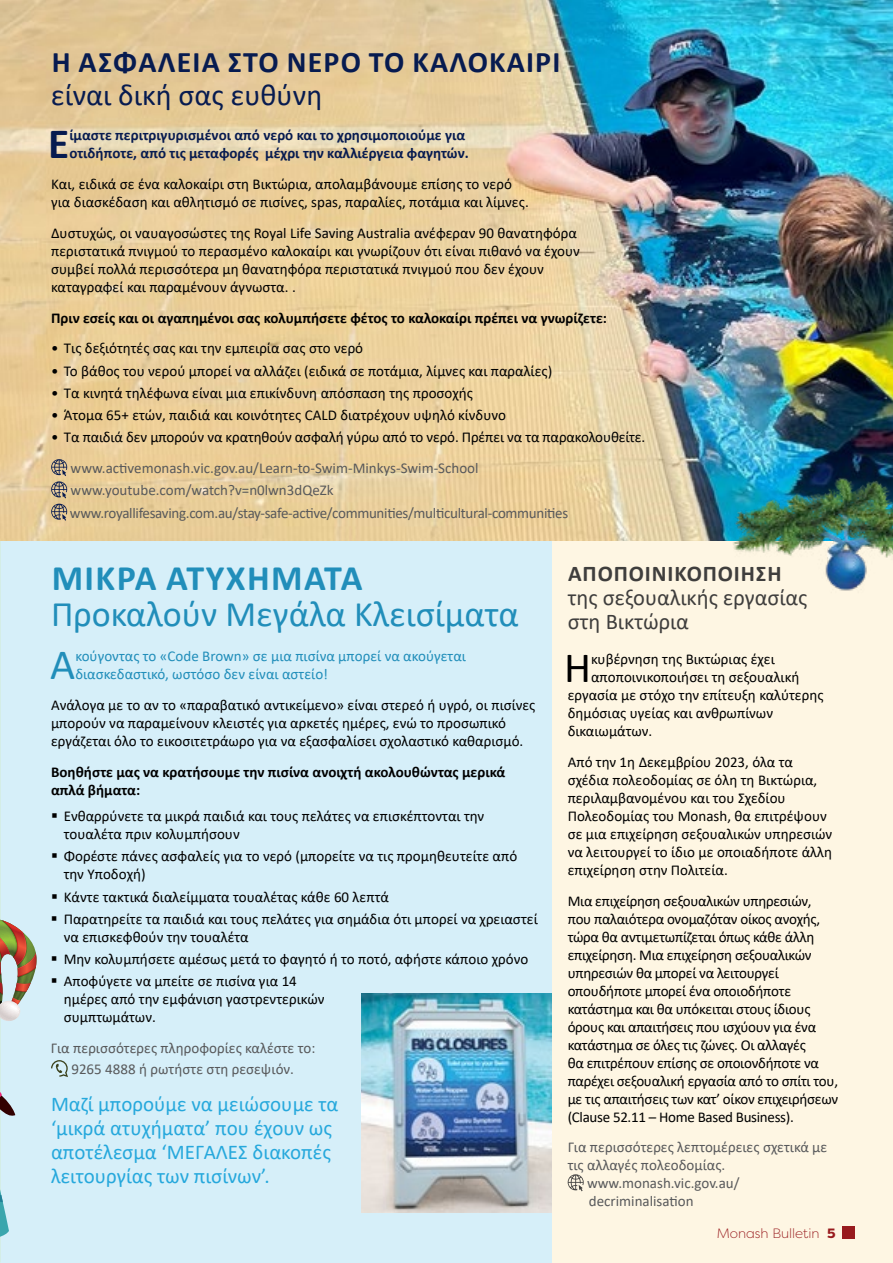
<style>
.page{position:relative;width:893px;height:1263px;background:#fff}
.page>*{position:absolute;margin:0;border:0;box-sizing:border-box;transform-origin:0 0}
.t1{font:700 43.35px "Calibri";color:#071b50}
.t2{font:43.35px "Calibri";color:#218eba}
.t3{font:43.35px "Calibri";color:#000}
.t4{font:36px "Calibri";color:#218eba}
.t5{font:700 36px "Calibri";letter-spacing:.04em;color:#218eba}
.t6{font:700 30px "Calibri";letter-spacing:.04em;color:#071b50}
.t7{font:30px "Calibri";color:#071b50}
.t8{font:22.5px/24px "Calibri";color:#3f3e3d}
.t9{font:700 22.5px "Calibri";letter-spacing:.04em;color:#3f3e3d}
.t10{font:21px/24px "Calibri";color:#26a8dc}
.t11{font:15px/18px "Calibri";color:#000}
.t12{font:15px/18px "Calibri";letter-spacing:-.02em;color:#000}
.t13{font:15px/22.2px "Calibri";color:#58595b}
.t14{font:700 15px/18px "Calibri";color:#000}
.t15{font:700 15px/18px "Calibri";color:#071b50}
.t16{font:15px/18px "Calibri";color:#218eba}
.t17{font:300 13.5px "Filson Pro";color:#981b1e}
.s1{font-weight:800}
</style>
<div class="page">
<div style="left:538px;top:540px;width:355px;height:723px;background:#fef6e3"></div>
<div style="left:0;top:540px;width:551px;height:723px;background:#d6eff9"></div>
<img style="left:0;top:0;width:893px;height:540px">
<div style="left:842px;top:1226px;width:13px;height:13px;background:#981b1e"></div>
<svg style="left:51px;top:459px;width:16px;height:39px"></svg>
<svg style="left:51px;top:504px;width:16px;height:17px"></svg>
<svg style="left:0;top:1166px;width:9px;height:77px"></svg>
<img style="left:0;top:0;width:1px;height:93px">
<img style="left:361px;top:993px;width:190px;height:219px">
<svg style="left:568px;top:1174px;width:16px;height:17px"></svg>
<img style="left:673px;top:354px;width:220px;height:237px">
<svg style="left:0;top:916px;width:68px;height:201px"></svg>
<h3 class="t6" style="left:52px;top:41px;width:510px">Η ΑΣΦΑΛΕΙΑ ΣΤΟ ΝΕΡΟ ΤΟ ΚΑΛΟΚΑΙΡΙ</h3>
<h3 class="t7" style="left:51px;top:75px;width:273px">είναι δική σας ευθύνη</h3>
<h1 class="t1" style="left:48px;top:113px;width:23px">Ε</h1>
<p class="t15" style="left:69px;top:126px;width:401px">ίμαστε περιτριγυρισμένοι από νερό και το χρησιμοποιούμε για οτιδήποτε, από τις μεταφορές μέχρι την καλλιέργεια φαγητών.</p>
<p class="t11" style="left:51px;top:175px;width:479px">Και, ειδικά σε ένα καλοκαίρι στη Βικτώρια, απολαμβάνουμε επίσης το νερό για διασκέδαση και αθλητισμό σε πισίνες, spas, παραλίες, ποτάμια και λίμνες.</p>
<p class="t11" style="left:51px;top:223px;width:530px">Δυστυχώς, οι ναυαγοσώστες της Royal Life Saving Australia ανέφεραν 90 θανατηφόρα περιστατικά πνιγμού το περασμένο καλοκαίρι και γνωρίζουν ότι είναι πιθανό να έχουν συμβεί πολλά περισσότερα μη θανατηφόρα περιστατικά πνιγμού που δεν έχουν καταγραφεί και παραμένουν άγνωστα. .</p>
<p class="t14" style="left:51px;top:308px;width:557px">Πριν εσείς και οι αγαπημένοι σας κολυμπήσετε φέτος το καλοκαίρι πρέπει να γνωρίζετε:</p>
<p class="t11" style="left:51px;top:339px;width:314px">• Τις δεξιότητές σας και την εμπειρία σας στο νερό</p>
<p class="t11" style="left:51px;top:361px;width:503px">• Το βάθος του νερού μπορεί να αλλάζει (ειδικά σε ποτάμια, λίμνες και παραλίες)</p>
<p class="t11" style="left:51px;top:383px;width:423px">• Τα κινητά τηλέφωνα είναι μια επικίνδυνη απόσπαση της προσοχής</p>
<p class="t11" style="left:51px;top:406px;width:456px">• Άτομα 65+ ετών, παιδιά και κοινότητες CALD διατρέχουν υψηλό κίνδυνο</p>
<p class="t11" style="left:51px;top:428px;width:596px">• Τα παιδιά δεν μπορούν να κρατηθούν ασφαλή γύρω από το νερό. Πρέπει να τα παρακολουθείτε.</p>
<p class="t13" style="left:70px;top:457px;width:500px">www.activemonash.vic.gov.au/Learn-to-Swim-Minkys-Swim-School www.youtube.com/watch?v=n0lwn3dQeZk www.royallifesaving.com.au/stay-safe-active/communities/multicultural-communities</p>
<h2 class="t5" style="left:52px;top:553px;width:312px">ΜΙΚΡΑ ΑΤΥΧΗΜΑΤΑ</h2>
<h2 class="t4" style="left:51px;top:589px;width:469px">Προκαλούν Μεγάλα Κλεισίματα</h2>
<h1 class="t2" style="left:50px;top:634px;width:27px">Α</h1>
<p class="t16" style="left:75px;top:647px;width:392px">κούγοντας το «Code Brown» σε μια πισίνα μπορεί να ακούγεται διασκεδαστικό, ωστόσο δεν είναι αστείο!</p>
<p class="t11" style="left:51px;top:695px;width:486px">Ανάλογα με το αν το «παραβατικό αντικείμενο» είναι στερεό ή υγρό, οι πισίνες μπορούν να παραμείνουν κλειστές για αρκετές ημέρες, ενώ το προσωπικό εργάζεται όλο το εικοσιτετράωρο για να εξασφαλίσει σχολαστικό καθαρισμό.</p>
<p class="t14" style="left:51px;top:762px;width:456px">Βοηθήστε μας να κρατήσουμε την πισίνα ανοιχτή ακολουθώντας μερικά απλά βήματα:</p>
<p class="t11" style="left:64px;top:807px;width:422px">Ενθαρρύνετε τα μικρά παιδιά και τους πελάτες να επισκέπτονται την τουαλέτα πριν κολυμπήσουν</p>
<p class="t11" style="left:64px;top:847px;width:455px">Φορέστε πάνες ασφαλείς για το νερό (μπορείτε να τις προμηθευτείτε από την Υποδοχή)</p>
<p class="t11" style="left:64px;top:885px;width:476px;line-height:22.2px">Κάντε τακτικά διαλείμματα τουαλέτας κάθε 60 λεπτά<br>Παρατηρείτε τα παιδιά και τους πελάτες για σημάδια ότι μπορεί να χρειαστεί</p>
<p class="t11" style="left:64px;top:925px;width:466px;line-height:22.2px">να επισκεφθούν την τουαλέτα<br>Μην κολυμπήσετε αμέσως μετά το φαγητό ή το ποτό, αφήστε κάποιο χρόνο<br>Αποφύγετε να μπείτε σε πισίνα για 14</p>
<p class="t11" style="left:64px;top:990px;width:262px">ημέρες από την εμφάνιση γαστρεντερικών συμπτωμάτων.</p>
<p class="t13" style="left:51px;top:1037px;width:266px;line-height:21px;text-align:center">Για περισσότερες πληροφορίες καλέστε το:<br>9265 4888 ή ρωτήστε στη ρεσεψιόν.</p>
<h3 class="t10" style="left:51px;top:1091px;width:289px">Μαζί μπορούμε να μειώσουμε τα ‘μικρά ατυχήματα’ που έχουν ως αποτέλεσμα ‘ΜΕΓΑΛΕΣ διακοπές λειτουργίας των πισίνων’.</h3>
<h3 class="t9" style="left:568px;top:558px;width:215px">ΑΠΟΠΟΙΝΙΚΟΠΟΙΗΣΗ</h3>
<h3 class="t8" style="left:568px;top:585px;width:241px">της σεξουαλικής εργασίας στη Βικτώρια</h3>
<h1 class="t3" style="left:564px;top:637px;width:29px">Η</h1>
<p class="t11" style="left:591px;top:650px;width:185px">κυβέρνηση της Βικτώριας έχει</p>
<p class="t11" style="left:591px;top:668px;width:210px">αποποινικοποιήσει τη σεξουαλική</p>
<p class="t11" style="left:568px;top:686px;width:257px">εργασία με στόχο την επίτευξη καλύτερης</p>
<p class="t11" style="left:568px;top:704px;width:207px">δημόσιας υγείας και ανθρωπίνων</p>
<p class="t11" style="left:568px;top:722px;width:86px">δικαιωμάτων.</p>
<p class="t11" style="left:568px;top:752px;width:266px">Από την 1η Δεκεμβρίου 2023, όλα τα σχέδια πολεοδομίας σε όλη τη Βικτώρια, περιλαμβανομένου και του Σχεδίου Πολεοδομίας του Monash, θα επιτρέψουν σε μια επιχείρηση σεξουαλικών υπηρεσιών να λειτουργεί το ίδιο με οποιαδήποτε άλλη επιχείρηση στην Πολιτεία.</p>
<p class="t12" style="left:568px;top:891px;width:272px">Μια επιχείρηση σεξουαλικών υπηρεσιών, που παλαιότερα ονομαζόταν οίκος ανοχής, τώρα θα αντιμετωπίζεται όπως κάθε άλλη επιχείρηση. Μια επιχείρηση σεξουαλικών υπηρεσιών θα μπορεί να λειτουργεί οπουδήποτε μπορεί ένα οποιοδήποτε κατάστημα και θα υπόκειται στους ίδιους όρους και απαιτήσεις που ισχύουν για ένα κατάστημα σε όλες τις ζώνες. Οι αλλαγές<br>θα επιτρέπουν επίσης σε οποιονδήποτε να παρέχει σεξουαλική εργασία από το σπίτι του, με τις απαιτήσεις των κατ’ οίκον επιχειρήσεων (Clause 52.11 – Home Based Business).</p>
<p class="t13" style="left:568px;top:1136px;width:261px">Για περισσότερες λεπτομέρειες σχετικά με</p>
<p class="t13" style="left:568px;top:1154px;width:159px">τις αλλαγές πολεοδομίας.</p>
<p class="t13" style="left:587px;top:1172px;width:154px">www.monash.vic.gov.au/</p>
<p class="t13" style="left:589px;top:1190px;width:106px">decriminalisation</p>
<p class="t17" style="left:717px;top:1224px;width:120px">Monash Bulletin <span class="s1">5</span></p>
</div>
